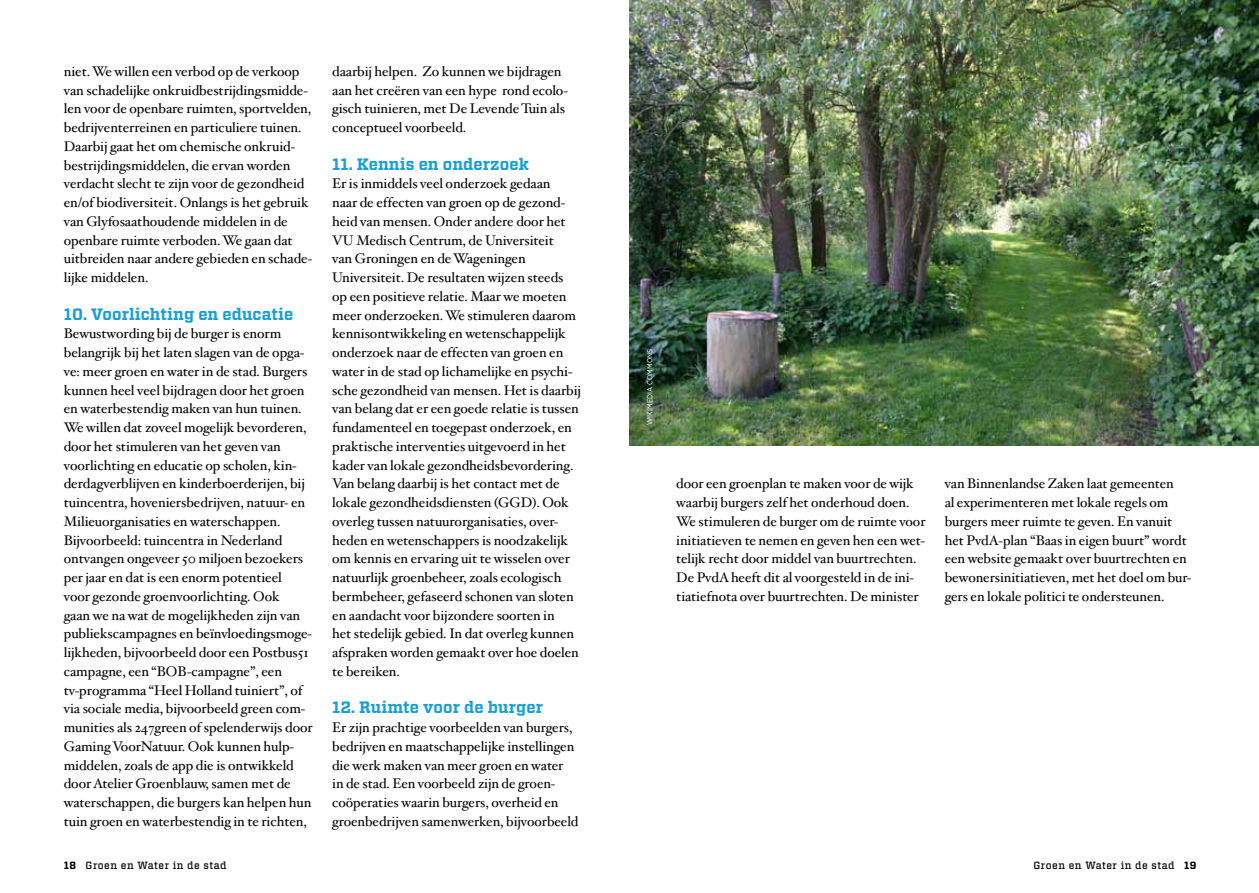
<style>
.page{position:relative;width:1259px;height:893px;background:#fff}
.page>*{position:absolute;margin:0;border:0;box-sizing:border-box;transform-origin:0 0}
.t1{font:700 16.5px "Vitesse";letter-spacing:.01em;color:#189fd6;scale:.96 1}
.t2{font:13.95px/18.8px "Hoefler Text";letter-spacing:-.005em;color:#000}
.t3{font:500 10.5px "Vitesse";letter-spacing:.05em;color:#000;scale:.96 1}
.t4{font:7.5px "Gotham Narrow";letter-spacing:.01em;color:#fff}
.s1{font-weight:700}
</style>
<div class="page">
<img style="left:629px;top:0;width:630px;height:446px">
<p class="t2" style="left:64px;top:62px;width:250px">niet. We willen een verbod op de verkoop van schadelijke onkruidbestrijdingsmidde&shy;len voor de openbare ruimten, sportvelden, bedrijventerreinen en particuliere tuinen.<br>Daarbij gaat het om chemische onkruid&shy;bestrijdingsmiddelen, die ervan worden verdacht slecht te zijn voor de gezondheid en/of biodiversiteit. Onlangs is het gebruik van Glyfosaathoudende middelen in de openbare ruimte verboden. We gaan dat uitbreiden naar andere gebieden en schade&shy;lijke middelen.</p>
<p class="t1" style="left:64px;top:303px;width:241px">10. Voorlichting en educatie</p>
<p class="t2" style="left:64px;top:325px;width:250px">Bewustwording bij de burger is enorm belangrijk bij het laten slagen van de opga&shy;ve: meer groen en water in de stad. Burgers kunnen heel veel bijdragen door het groen en waterbestendig maken van hun tuinen.<br>We willen dat zoveel mogelijk bevorderen, door het stimuleren van het geven van voorlichting en educatie op scholen, kin&shy;derdagverblijven en kinderboerderijen, bij tuincentra, hoveniersbedrijven, natuur- en Milieuorganisaties en waterschappen.<br>Bijvoorbeeld: tuincentra in Nederland ontvangen ongeveer 50 miljoen bezoekers per jaar en dat is een enorm potentieel<br>voor gezonde groenvoorlichting. Ook<br>gaan we na wat de mogelijkheden zijn van publiekscampagnes en beïnvloedingsmoge&shy;lijkheden, bijvoorbeeld door een Postbus51 campagne, een “BOB-campagne”, een tv-programma “Heel Holland tuiniert”, of via sociale media, bijvoorbeeld green com&shy;munities als 247green of spelenderwijs door Gaming VoorNatuur. Ook kunnen hulp&shy;middelen, zoals de app die is ontwikkeld door Atelier Groenblauw, samen met de waterschappen, die burgers kan helpen hun tuin groen en waterbestendig in te richten,</p>
<p class="t2" style="left:332px;top:62px;width:237px">daarbij helpen. Zo kunnen we bijdragen aan het creëren van een hype rond ecolo&shy;gisch tuinieren, met De Levende Tuin als conceptueel voorbeeld.</p>
<p class="t1" style="left:332px;top:153px;width:206px">11. Kennis en onderzoek</p>
<p class="t2" style="left:332px;top:175px;width:250px">Er is inmiddels veel onderzoek gedaan<br>naar de effecten van groen op de gezond&shy;heid van mensen. Onder andere door het VU Medisch Centrum, de Universiteit<br>van Groningen en de Wageningen Universiteit. De resultaten wijzen steeds op een positieve relatie. Maar we moeten meer onderzoeken. We stimuleren daarom kennisontwikkeling en wetenschappelijk onderzoek naar de effecten van groen en water in de stad op lichamelijke en psychi&shy;sche gezondheid van mensen. Het is daarbij van belang dat er een goede relatie is tussen fundamenteel en toegepast onderzoek, en praktische interventies uitgevoerd in het kader van lokale gezondheidsbevordering.<br>Van belang daarbij is het contact met de lokale gezondheidsdiensten (GGD). Ook overleg tussen natuurorganisaties, over&shy;heden en wetenschappers is noodzakelijk om kennis en ervaring uit te wisselen over natuurlijk groenbeheer, zoals ecologisch bermbeheer, gefaseerd schonen van sloten en aandacht voor bijzondere soorten in<br>het stedelijk gebied. In dat overleg kunnen afspraken worden gemaakt over hoe doelen te bereiken.</p>
<p class="t1" style="left:332px;top:696px;width:221px">12. Ruimte voor de burger</p>
<p class="t2" style="left:332px;top:718px;width:248px">Er zijn prachtige voorbeelden van burgers, bedrijven en maatschappelijke instellingen die werk maken van meer groen en water<br>in de stad. Een voorbeeld zijn de groen&shy;coöperaties waarin burgers, overheid en groenbedrijven samenwerken, bijvoorbeeld</p>
<p class="t4" style="left:645px;top:425px;width:78px;rotate:-90deg">Wikimedia Commons</p>
<p class="t2" style="left:676px;top:475px;width:251px">door een groenplan te maken voor de wijk waarbij burgers zelf het onderhoud doen.<br>We stimuleren de burger om de ruimte voor initiatieven te nemen en geven hen een wet&shy;telijk recht door middel van buurtrechten.<br>De PvdA heeft dit al voorgesteld in de ini&shy;tiatiefnota over buurtrechten. De minister</p>
<p class="t2" style="left:944px;top:475px;width:248px">van Binnenlandse Zaken laat gemeenten<br>al experimenteren met lokale regels om burgers meer ruimte te geven. En vanuit het PvdA-plan “Baas in eigen buurt” wordt een website gemaakt over buurtrechten en bewonersinitiatieven, met het doel om bur&shy;gers en lokale politici te ondersteunen.</p>
<p class="t3" style="left:64px;top:858px;width:171px"><span class="s1">18</span> Groen en Water in de stad</p>
<p class="t3" style="left:1033px;top:858px;width:171px">Groen en Water in de stad <span class="s1">19</span></p>
</div>
